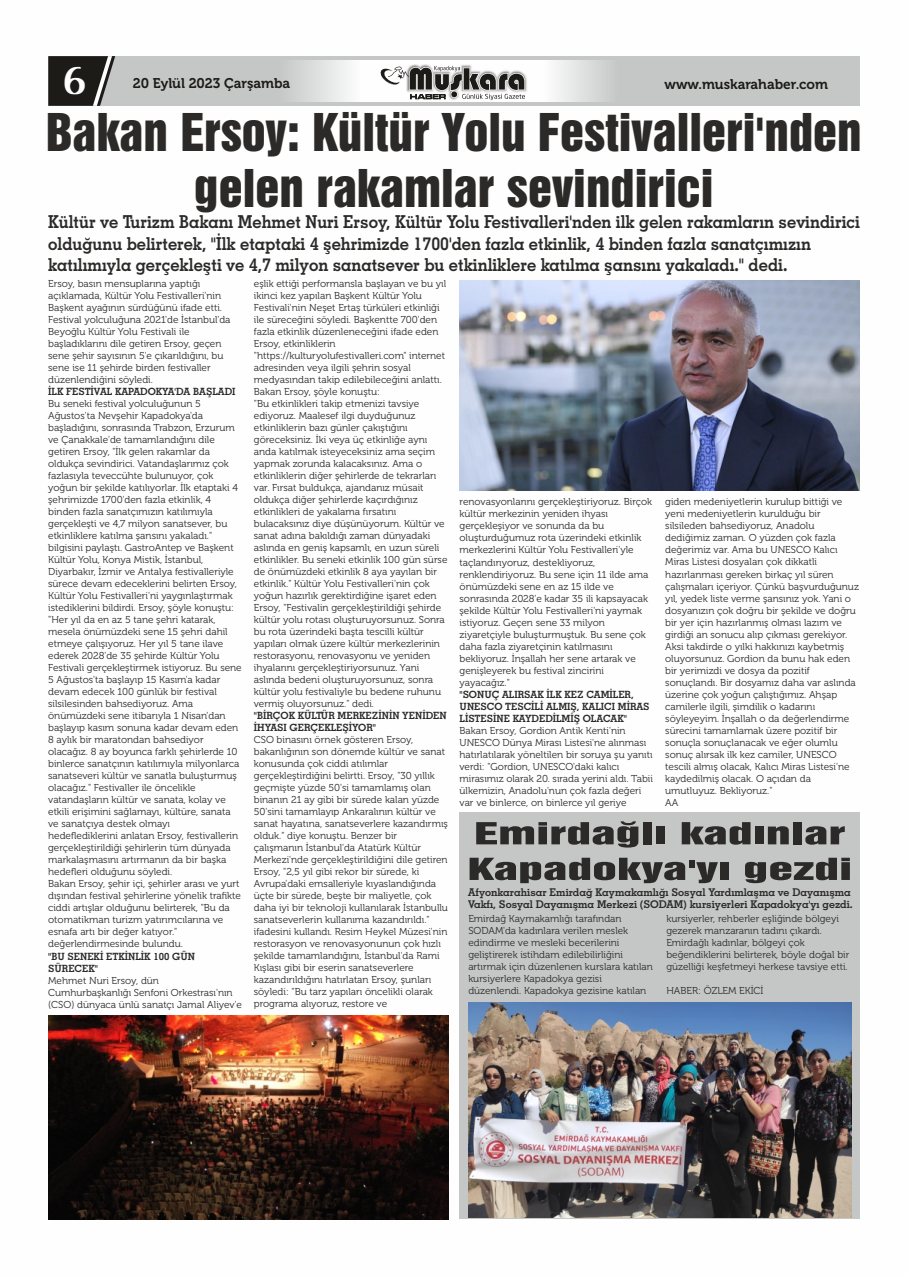
<style>
.page{position:relative;width:908px;height:1276px;background:#fff}
.page>*{position:absolute;margin:0;border:0;box-sizing:border-box;transform-origin:0 0}
.t1{font:47.5px/55.9px "Swiss 921 BT";color:#2b2a29;text-align:center}
.t2{font:700 40.3px "Optima";color:#fefefe}
.t3{font:27.8px/35.6px "Swiss 921 BT";color:#2b2a29;scale:1.81 1}
.t4{font:17.9px/21.4px "Geometric Slabserif 703 Bold BT";color:#2b2a29;scale:.93 1}
.t5{font:14px "Museo 700";color:#1c1b17}
.t6{font:10.7px/12.8px "Geometric Slabserif 703 Bold BT";color:#2b2a29}
.t7{font:10px/12px "Museo 300";color:#2b2a29}
.t8{font:10px/12px "Geometric Slabserif 703 Bold BT";color:#2b2a29}
</style>
<div class="page">
<div style="left:48px;top:56px;width:811px;height:50px;background:#c5c6c6"></div>
<img style="left:295px;top:60px;width:310px;height:42px">
<svg style="left:48px;top:56px;width:67px;height:50px;background:#3d3c39"></svg>
<img style="left:406px;top:65px;width:121px;height:35px">
<svg style="left:379px;top:66px;width:146px;height:36px;background:#a6a6a4"></svg>
<img style="left:459px;top:280px;width:400px;height:210px">
<img style="left:48px;top:1015px;width:400px;height:204px">
<div style="left:459px;top:812px;width:400px;height:407px;background:#c5c6c6"></div>
<img style="left:468px;top:1002px;width:382px;height:215px">
<h2 class="t2" style="left:62px;top:63px;width:26px">6</h2>
<h3 class="t5" style="left:133px;top:78px;width:159px">20 Eylül 2023 Çarşamba</h3>
<h3 class="t5" style="left:664px;top:78px;width:165px">www.muskarahaber.com</h3>
<h1 class="t1" style="left:46px;top:110px;width:817px">Bakan Ersoy: Kültür Yolu Festivalleri'nden gelen rakamlar sevindirici</h1>
<p class="t4" style="left:48px;top:213px;width:874px">Kültür ve Turizm Bakanı Mehmet Nuri Ersoy, Kültür Yolu Festivalleri'nden ilk gelen rakamların sevindirici olduğunu belirterek, "İlk etaptaki 4 şehrimizde 1700'den fazla etkinlik, 4 binden fazla sanatçımızın katılımıyla gerçekleşti ve 4,7 milyon sanatsever bu etkinliklere katılma şansını yakaladı." dedi.</p>
<p class="t7" style="left:48px;top:278px;width:184px">Ersoy, basın mensuplarına yaptığı açıklamada, Kültür Yolu Festivalleri'nin Başkent ayağının sürdüğünü ifade etti.<br>Festival yolculuğuna 2021'de İstanbul'da Beyoğlu Kültür Yolu Festivali ile başladıklarını dile getiren Ersoy, geçen sene şehir sayısının 5'e çıkarıldığını, bu sene ise 11 şehirde birden festivaller düzenlendiğini söyledi.</p>
<p class="t8" style="left:48px;top:387px;width:189px">İLK FESTİVAL KAPADOKYA'DA BAŞLADI</p>
<p class="t7" style="left:48px;top:399px;width:195px">Bu seneki festival yolculuğunun 5<br>Ağustos'ta Nevşehir Kapadokya'da başladığını, sonrasında Trabzon, Erzurum ve Çanakkale'de tamamlandığını dile getiren Ersoy, "İlk gelen rakamlar da oldukça sevindirici. Vatandaşlarımız çok fazlasıyla teveccühte bulunuyor, çok yoğun bir şekilde katılıyorlar. İlk etaptaki 4 şehrimizde 1700'den fazla etkinlik, 4 binden fazla sanatçımızın katılımıyla gerçekleşti ve 4,7 milyon sanatsever, bu etkinliklere katılma şansını yakaladı." bilgisini paylaştı. GastroAntep ve Başkent Kültür Yolu, Konya Mistik, İstanbul, Diyarbakır, İzmir ve Antalya festivalleriyle sürece devam edeceklerini belirten Ersoy, Kültür Yolu Festivalleri'ni yaygınlaştırmak istediklerini bildirdi. Ersoy, şöyle konuştu: "Her yıl da en az 5 tane şehri katarak, mesela önümüzdeki sene 15 şehri dahil etmeye çalışıyoruz. Her yıl 5 tane ilave ederek 2028'de 35 şehirde Kültür Yolu Festivali gerçekleştirmek istiyoruz. Bu sene 5 Ağustos'ta başlayıp 15 Kasım'a kadar devam edecek 100 günlük bir festival silsilesinden bahsediyoruz. Ama önümüzdeki sene itibarıyla 1 Nisan'dan başlayıp kasım sonuna kadar devam eden 8 aylık bir maratondan bahsediyor olacağız. 8 ay boyunca farklı şehirlerde 10 binlerce sanatçının katılımıyla milyonlarca sanatseveri kültür ve sanatla buluşturmuş olacağız." Festivaller ile öncelikle vatandaşların kültür ve sanata, kolay ve etkili erişimini sağlamayı, kültüre, sanata ve sanatçıya destek olmayı hedeflediklerini anlatan Ersoy, festivallerin gerçekleştirildiği şehirlerin tüm dünyada markalaşmasını artırmanın da bir başka hedefleri olduğunu söyledi.<br>Bakan Ersoy, şehir içi, şehirler arası ve yurt dışından festival şehirlerine yönelik trafikte ciddi artışlar olduğunu belirterek, "Bu da otomatikman turizm yatırımcılarına ve esnafa artı bir değer katıyor." değerlendirmesinde bulundu.</p>
<p class="t8" style="left:48px;top:951px;width:148px">"BU SENEKİ ETKİNLİK 100 GÜN<br>SÜRECEK"</p>
<p class="t7" style="left:48px;top:975px;width:195px">Mehmet Nuri Ersoy, dün<br>Cumhurbaşkanlığı Senfoni Orkestrası'nın (CSO) dünyaca ünlü sanatçı Jamal Aliyev'e</p>
<p class="t7" style="left:254px;top:278px;width:195px">eşlik ettiği performansla başlayan ve bu yıl ikinci kez yapılan Başkent Kültür Yolu Festivali'nin Neşet Ertaş türküleri etkinliği ile süreceğini söyledi. Başkentte 700'den fazla etkinlik düzenleneceğini ifade eden Ersoy, etkinliklerin "https://kulturyolufestivalleri.com" internet adresinden veya ilgili şehrin sosyal medyasından takip edilebileceğini anlattı.<br>Bakan Ersoy, şöyle konuştu:<br>"Bu etkinlikleri takip etmenizi tavsiye ediyoruz. Maalesef ilgi duyduğunuz etkinliklerin bazı günler çakıştığını göreceksiniz. İki veya üç etkinliğe aynı anda katılmak isteyeceksiniz ama seçim yapmak zorunda kalacaksınız. Ama o etkinliklerin diğer şehirlerde de tekrarları var. Fırsat buldukça, ajandanız müsait oldukça diğer şehirlerde kaçırdığınız etkinlikleri de yakalama fırsatını bulacaksınız diye düşünüyorum. Kültür ve sanat adına bakıldığı zaman dünyadaki aslında en geniş kapsamlı, en uzun süreli etkinlikler. Bu seneki etkinlik 100 gün sürse de önümüzdeki etkinlik 8 aya yayılan bir etkinlik." Kültür Yolu Festivalleri'nin çok yoğun hazırlık gerektirdiğine işaret eden Ersoy, "Festivalin gerçekleştirildiği şehirde kültür yolu rotası oluşturuyorsunuz. Sonra bu rota üzerindeki başta tescilli kültür yapıları olmak üzere kültür merkezlerinin restorasyonu, renovasyonu ve yeniden ihyalarını gerçekleştiriyorsunuz. Yani aslında bedeni oluşturuyorsunuz, sonra kültür yolu festivaliyle bu bedene ruhunu vermiş oluyorsunuz." dedi.</p>
<p class="t8" style="left:254px;top:711px;width:194px">"BİRÇOK KÜLTÜR MERKEZİNİN YENİDEN<br>İHYASI GERÇEKLEŞİYOR"</p>
<p class="t7" style="left:254px;top:735px;width:195px">CSO binasını örnek gösteren Ersoy, bakanlığının son dönemde kültür ve sanat konusunda çok ciddi atılımlar gerçekleştirdiğini belirtti. Ersoy, "30 yıllık geçmişte yüzde 50'si tamamlamış olan binanın 21 ay gibi bir sürede kalan yüzde 50'sini tamamlayıp Ankaralının kültür ve sanat hayatına, sanatseverlere kazandırmış olduk." diye konuştu. Benzer bir çalışmanın İstanbul'da Atatürk Kültür Merkezi'nde gerçekleştirildiğini dile getiren Ersoy, "2,5 yıl gibi rekor bir sürede, ki Avrupa'daki emsalleriyle kıyaslandığında üçte bir sürede, beşte bir maliyetle, çok daha iyi bir teknoloji kullanılarak İstanbullu sanatseverlerin kullanıma kazandırıldı." ifadesini kullandı. Resim Heykel Müzesi'nin restorasyon ve renovasyonunun çok hızlı şekilde tamamlandığını, İstanbul'da Rami Kışlası gibi bir eserin sanatseverlere kazandırıldığını hatırlatan Ersoy, şunları söyledi: "Bu tarz yapıları öncelikli olarak programa alıyoruz, restore ve</p>
<p class="t7" style="left:665px;top:497px;width:195px">giden medeniyetlerin kurulup bittiği ve yeni medeniyetlerin kurulduğu bir silsileden bahsediyoruz, Anadolu dediğimiz zaman. O yüzden çok fazla değerimiz var. Ama bu UNESCO Kalıcı Miras Listesi dosyaları çok dikkatli hazırlanması gereken birkaç yıl süren çalışmaları içeriyor. Çünkü başvurduğunuz yıl, yedek liste verme şansınız yok. Yani o dosyanızın çok doğru bir şekilde ve doğru bir yer için hazırlanmış olması lazım ve girdiği an sonucu alıp çıkması gerekiyor.<br>Aksi takdirde o yılki hakkınızı kaybetmiş oluyorsunuz. Gordion da bunu hak eden bir yerimizdi ve dosya da pozitif sonuçlandı. Bir dosyamız daha var aslında üzerine çok yoğun çalıştığımız. Ahşap camilerle ilgili, şimdilik o kadarını söyleyeyim. İnşallah o da değerlendirme sürecini tamamlamak üzere pozitif bir sonuçla sonuçlanacak ve eğer olumlu sonuç alırsak ilk kez camiler, UNESCO tescili almış olacak, Kalıcı Miras Listesi'ne kaydedilmiş olacak. O açıdan da umutluyuz. Bekliyoruz."<br>AA</p>
<h3 class="t3" style="left:467px;top:819px;width:214px">Emirdağlı kadınlar<br>Kapadokya'yı gezdi</h3>
<p class="t6" style="left:468px;top:886px;width:386px">Afyonkarahisar Emirdağ Kaymakamlığı Sosyal Yardımlaşma ve Dayanışma<br>Vakfı, Sosyal Dayanışma Merkezi (SODAM) kursiyerleri Kapadokya'yı gezdi.</p>
<p class="t7" style="left:468px;top:913px;width:186px">Emirdağ Kaymakamlığı tarafından SODAM'da kadınlara verilen meslek edindirme ve mesleki becerilerini geliştirerek istihdam edilebilirliğini artırmak için düzenlenen kurslara katılan kursiyerlere Kapadokya gezisi düzenlendi. Kapadokya gezisine katılan</p>
<p class="t7" style="left:666px;top:913px;width:184px">kursiyerler, rehberler eşliğinde bölgeyi gezerek manzaranın tadını çıkardı.<br>Emirdağlı kadınlar, bölgeyi çok beğendiklerini belirterek, böyle doğal bir güzelliği keşfetmeyi herkese tavsiye etti.</p>
<p class="t7" style="left:459px;top:497px;width:194px">renovasyonlarını gerçekleştiriyoruz. Birçok kültür merkezinin yeniden ihyası gerçekleşiyor ve sonunda da bu oluşturduğumuz rota üzerindeki etkinlik merkezlerini Kültür Yolu Festivalleri'yle taçlandırıyoruz, destekliyoruz, renklendiriyoruz. Bu sene için 11 ilde ama önümüzdeki sene en az 15 ilde ve sonrasında 2028'e kadar 35 ili kapsayacak şekilde Kültür Yolu Festivalleri'ni yaymak istiyoruz. Geçen sene 33 milyon ziyaretçiyle buluşturmuştuk. Bu sene çok daha fazla ziyaretçinin katılmasını bekliyoruz. İnşallah her sene artarak ve genişleyerek bu festival zincirini yayacağız."</p>
<p class="t8" style="left:459px;top:689px;width:191px">"SONUÇ ALIRSAK İLK KEZ CAMİLER,<br>UNESCO TESCİLİ ALMIŞ, KALICI MİRAS<br>LİSTESİNE KAYDEDİLMİŞ OLACAK"</p>
<p class="t7" style="left:459px;top:725px;width:195px">Bakan Ersoy, Gordion Antik Kenti'nin UNESCO Dünya Mirası Listesi'ne alınması hatırlatılarak yöneltilen bir soruya şu yanıtı verdi: "Gordion, UNESCO'daki kalıcı mirasımız olarak 20. sırada yerini aldı. Tabii ülkemizin, Anadolu'nun çok fazla değeri var ve binlerce, on binlerce yıl geriye</p>
<p class="t7" style="left:666px;top:985px;width:99px">HABER: ÖZLEM EKİCİ</p>
</div>
